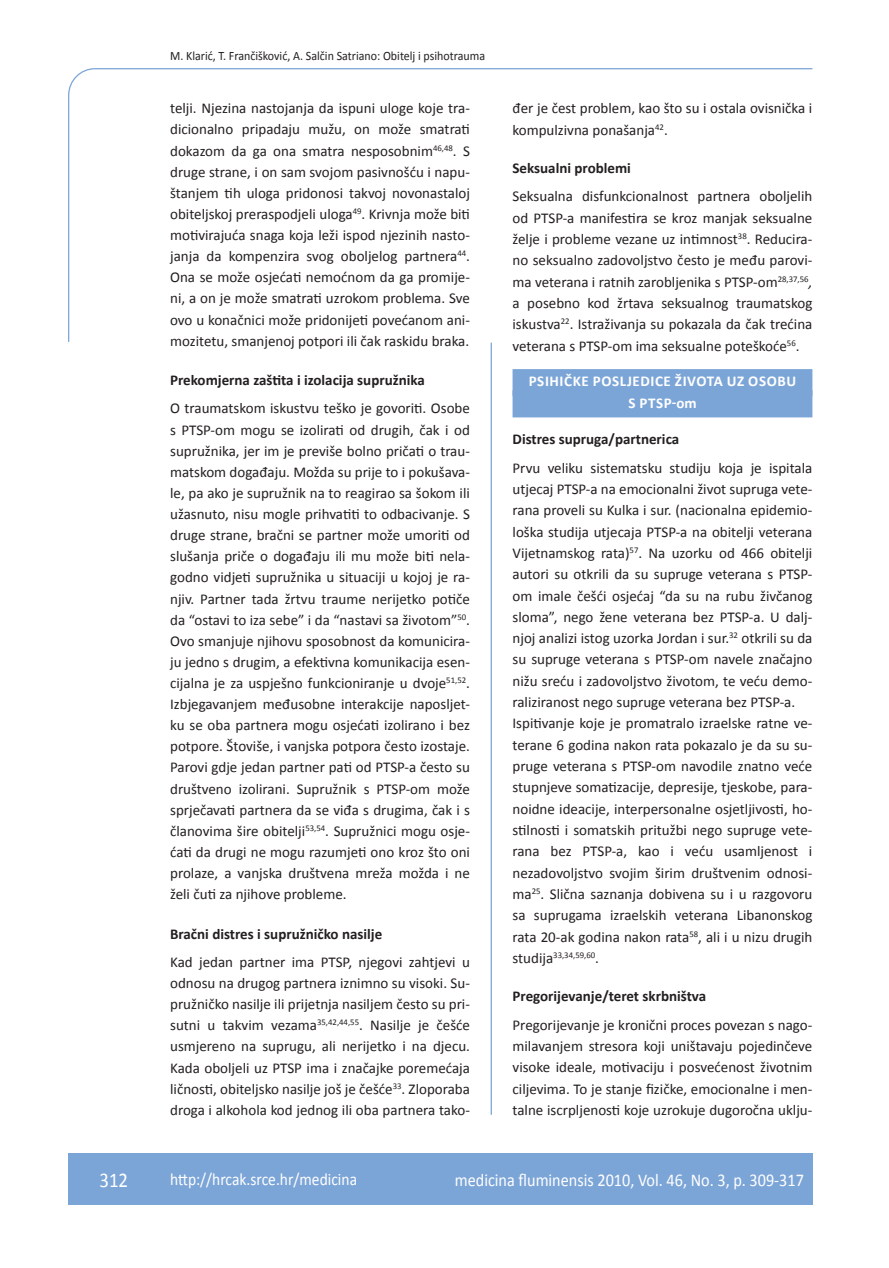
<style>
.page{position:relative;width:889px;height:1268px;background:#fff}
.page>*{position:absolute;margin:0;border:0;box-sizing:border-box;transform-origin:0 0}
.t1{font:21px "Calibri";color:#fff;scale:.9 1}
.t2{font:18px "Calibri";color:#fff;scale:.9 1}
.t3{font:17.25px "Calibri";color:#fff;scale:.9 1}
.t4{font:15px/21.1px "Calibri";color:#231f20;text-align:justify}
.t5{font:700 15px "Calibri";color:#231f20}
.t6{font:700 15px "Calibri";letter-spacing:.04em;color:#fff}
.t7{font:12.75px "Calibri";color:#231f20;scale:.94 1}
.t8{font:8.7px "Calibri";color:#231f20}
.s1{font-style:italic}
.s2{font-size:15px}
</style>
<div class="page">
<svg style="left:68px;top:68px;width:745px;height:274px"></svg>
<hr style="left:490px;top:342px;width:2px;height:772px;background:#7ca5d7">
<div style="left:68px;top:1152px;width:744px;height:51px;background:#7ca5d7"></div>
<div style="left:512px;top:369px;width:300px;height:27px;background:#7ca5d7"></div>
<div style="left:512px;top:390px;width:300px;height:27px;background:#7ca5d7"></div>
<p class="t7" style="left:170px;top:47px;width:337px">M. Klarić, T. Frančišković, A. Salčin Satriano: Obitelj i psihotrauma</p>
<p class="t4" style="left:170px;top:97px;width:301px">telji. Njezina nastojanja da ispuni uloge koje tra&shy;dicionalno pripadaju mužu, on može smatrati dokazom da ga ona smatra nesposobnim<sup>46,48</sup>. S druge strane, i on sam svojom pasivnošću i napu&shy;štanjem tih uloga pridonosi takvoj novonastaloj obiteljskoj preraspodjeli uloga<sup>49</sup>. Krivnja može biti motivirajuća snaga koja leži ispod njezinih nasto&shy;janja da kompenzira svog oboljelog partnera<sup>44</sup>.<br>Ona se može osjećati nemoćnom da ga promije&shy;ni, a on je može smatrati uzrokom problema. Sve ovo u konačnici može pridonijeti povećanom ani&shy;mozitetu, smanjenoj potpori ili čak raskidu braka.</p>
<p class="t5" style="left:170px;top:371px;width:256px">Prekomjerna zaštita i izolacija supružnika</p>
<p class="t4" style="left:170px;top:397px;width:301px">O traumatskom iskustvu teško je govoriti. Osobe s PTSP-om mogu se izolirati od drugih, čak i od supružnika, jer im je previše bolno pričati o trau&shy;matskom događaju. Možda su prije to i pokušava&shy;le, pa ako je supružnik na to reagirao sa šokom ili užasnuto, nisu mogle prihvatiti to odbacivanje. S druge strane, bračni se partner može umoriti od slušanja priče o događaju ili mu može biti nela&shy;godno vidjeti supružnika u situaciji u kojoj je ra&shy;njiv. Partner tada žrtvu traume nerijetko potiče da “ostavi to iza sebe” i da “nastavi sa životom”<sup>50</sup>.<br>Ovo smanjuje njihovu sposobnost da komunicira&shy;ju jedno s drugim, a efektivna komunikacija esen&shy;cijalna je za uspješno funkcioniranje u dvoje<sup>51,52</sup>.<br>Izbjegavanjem međusobne interakcije naposljet&shy;ku se oba partnera mogu osjećati izolirano i bez potpore. Štoviše, i vanjska potpora često izostaje.<br>Parovi gdje jedan partner pati od PTSP-a često su društveno izolirani. Supružnik s PTSP-om može sprječavati partnera da se viđa s drugima, čak i s članovima šire obitelji<sup>53,54</sup>. Supružnici mogu osje&shy;ćati da drugi ne mogu razumjeti ono kroz što oni prolaze, a vanjska društvena mreža možda i ne želi čuti za njihove probleme.</p>
<p class="t5" style="left:170px;top:924px;width:213px">Bračni distres i supružničko nasilje</p>
<p class="t4" style="left:170px;top:950px;width:301px">Kad jedan partner ima PTSP, njegovi zahtjevi u odnosu na drugog partnera iznimno su visoki. Su&shy;pružničko nasilje ili prijetnja nasiljem često su pri&shy;sutni u takvim vezama<sup>35,42,44,55</sup>. Nasilje je češće usmjereno na suprugu, ali nerijetko i na djecu.<br>Kada oboljeli uz PTSP ima i značajke poremećaja ličnosti, obiteljsko nasilje još je češće<sup>33</sup>. Zloporaba droga i alkohola kod jednog ili oba partnera tako-</p>
<p class="t4" style="left:512px;top:97px;width:301px">đer je čest problem, kao što su i ostala ovisnička i kompulzivna ponašanja<sup>42</sup>.</p>
<p class="t5" style="left:512px;top:159px;width:120px">Seksualni problemi</p>
<p class="t4" style="left:512px;top:185px;width:301px">Seksualna disfunkcionalnost partnera oboljelih od PTSP-a manifestira se kroz manjak seksualne želje i probleme vezane uz intimnost<sup>38</sup>. Reducira&shy;no seksualno zadovoljstvo često je među parovi&shy;ma veterana i ratnih zarobljenika s PTSP-om<sup>28,37,56</sup><span class="s1">, </span>a posebno kod žrtava seksualnog traumatskog iskustva<sup>22</sup>. Istraživanja su pokazala da čak trećina veterana s PTSP-om ima seksualne poteškoće<sup>56</sup>.</p>
<p class="t6" style="left:529px;top:372px;width:230px">Psihičke posljedice života uz oso</p>
<p class="t6" style="left:777px;top:372px;width:20px">bu</p>
<p class="t6" style="left:628px;top:393px;width:70px">s PTSP-om</p>
<p class="t5" style="left:512px;top:430px;width:168px">Distres supruga/partnerica</p>
<p class="t4" style="left:512px;top:456px;width:301px;text-align:left">Prvu veliku sistematsku studiju koja je ispitala utjecaj PTSP-a na emocionalni život supruga vete&shy;rana proveli su Kulka i sur. (nacionalna epidemio&shy;loška studija utjecaja PTSP-a na obitelji veterana Vijetnamskog rata)<sup>57</sup>. Na uzorku od 466 obitelji autori su otkrili da su supruge veterana s PTSP&shy;om imale češći osjećaj “da su na rubu živčanog sloma”, nego žene veterana bez PTSP-a. U dalj&shy;njoj analizi istog uzorka Jordan i sur.<sup>32</sup> otkrili su da su supruge veterana s PTSP-om navele značajno nižu sreću i zadovoljstvo životom, te veću demo&shy;raliziranost nego supruge veterana bez PTSP-a.<br>Ispitivanje koje je promatralo izraelske ratne ve&shy;terane 6 godina nakon rata pokazalo je da su su&shy;pruge veterana s PTSP-om navodile znatno veće stupnjeve somatizacije, depresije, tjeskobe, para&shy;noidne ideacije, interpersonalne osjetljivosti, ho&shy;stilnosti i somatskih pritužbi nego supruge vete&shy;rana bez PTSP-a, kao i veću usamljenost i nezadovoljstvo svojim širim društvenim odnosi&shy;ma<sup>25</sup>. Slična saznanja dobivena su i u razgovoru sa suprugama izraelskih veterana Libanonskog rata 20-ak godina nakon rata<sup>58</sup>, ali i u nizu drugih</p>
<p class="t8" style="left:512px;top:949px;width:88px"><span class="s2">studija</span>33,34,59,60<span class="s2">.</span></p>
<p class="t5" style="left:512px;top:986px;width:195px">Pregorijevanje/teret skrbništva</p>
<p class="t4" style="left:512px;top:1012px;width:301px">Pregorijevanje je kronični proces povezan s nago&shy;milavanjem stresora koji uništavaju pojedinčeve visoke ideale, motivaciju i posvećenost životnim ciljevima. To je stanje fizičke, emocionalne i men&shy;talne iscrpljenosti koje uzrokuje dugoročna uklju-</p>
<h1 class="t1" style="left:99px;top:1166px;width:33px">312</h1>
<p class="t3" style="left:170px;top:1167px;width:209px">http://hrcak.srce.hr/medicina</p>
<p class="t2" style="left:455px;top:1168px;width:389px">medicina fluminensis 2010, Vol. 46, No. 3, p. 309-317</p>
</div>
